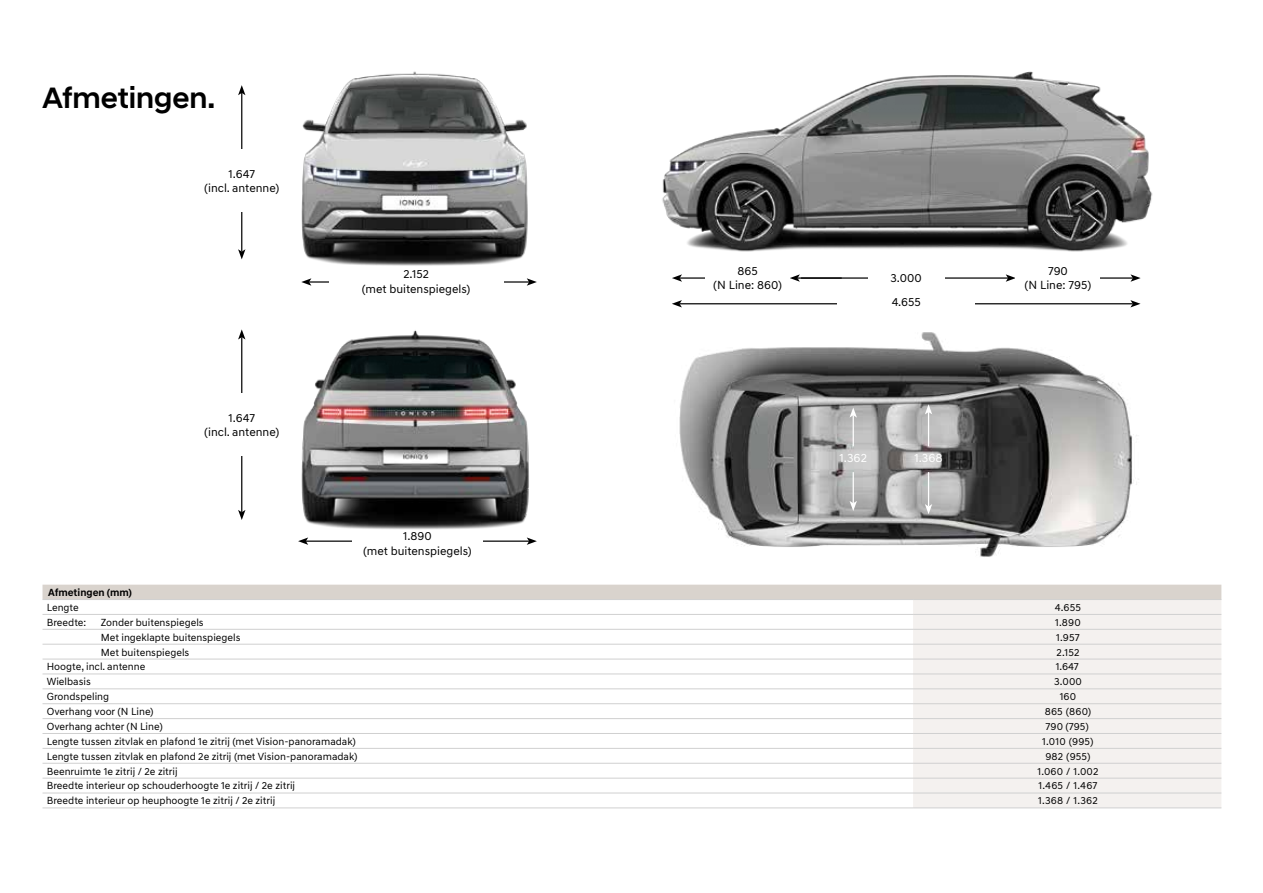
<style>
.page{position:relative;width:1263px;height:893px;background:#fff}
.page>*{position:absolute;margin:0;border:0;box-sizing:border-box;transform-origin:0 0}
.t1{font:500 30px "Hyundai Sans Head";color:#000}
.t2{font:12.3px "Hyundai Sans Text";color:#fff}
.t3{font:12px/14.4px "Hyundai Sans Text";color:#000;text-align:center}
.t4{font:10.5px "Hyundai Sans Text";color:#000}
.t5{font:700 10.5px "Hyundai Sans Text";color:#000}
</style>
<div class="page">
<img style="left:242px;top:330px;width:287px;height:200px">
<div style="left:43px;top:585px;width:1178px;height:14px;background:#d9d3cd"></div>
<svg style="left:43px;top:643px;width:870px;height:165px"></svg>
<div style="left:913px;top:600px;width:308px;height:208px;background:#f4f1ef"></div>
<hr style="left:913px;top:599px;width:308px;height:1px;background:#d0d0d0">
<hr style="left:913px;top:614px;width:308px;height:1px;background:#d0d0d0">
<hr style="left:913px;top:629px;width:308px;height:1px;background:#d0d0d0">
<hr style="left:913px;top:644px;width:308px;height:1px;background:#d0d0d0">
<hr style="left:913px;top:659px;width:308px;height:1px;background:#d0d0d0">
<hr style="left:913px;top:674px;width:308px;height:1px;background:#d0d0d0">
<hr style="left:913px;top:689px;width:308px;height:1px;background:#d0d0d0">
<hr style="left:913px;top:703px;width:308px;height:1px;background:#d0d0d0">
<hr style="left:913px;top:718px;width:308px;height:1px;background:#d0d0d0">
<hr style="left:913px;top:733px;width:308px;height:1px;background:#d0d0d0">
<hr style="left:913px;top:748px;width:308px;height:1px;background:#d0d0d0">
<hr style="left:913px;top:763px;width:308px;height:1px;background:#d0d0d0">
<hr style="left:913px;top:778px;width:308px;height:1px;background:#d0d0d0">
<hr style="left:913px;top:793px;width:308px;height:1px;background:#d0d0d0">
<hr style="left:913px;top:808px;width:308px;height:1px;background:#d0d0d0">
<hr style="left:43px;top:599px;width:870px;height:1px;background:#d0d0d0">
<hr style="left:43px;top:614px;width:870px;height:1px;background:#d0d0d0">
<hr style="left:43px;top:629px;width:870px;height:1px;background:#d0d0d0">
<hr style="left:43px;top:644px;width:870px;height:1px;background:#d0d0d0">
<hr style="left:43px;top:659px;width:870px;height:1px;background:#d0d0d0">
<hr style="left:43px;top:674px;width:870px;height:1px;background:#d0d0d0">
<hr style="left:43px;top:689px;width:870px;height:1px;background:#d0d0d0">
<hr style="left:43px;top:703px;width:870px;height:1px;background:#d0d0d0">
<hr style="left:43px;top:718px;width:870px;height:1px;background:#d0d0d0">
<hr style="left:43px;top:733px;width:870px;height:1px;background:#d0d0d0">
<hr style="left:43px;top:748px;width:870px;height:1px;background:#d0d0d0">
<hr style="left:43px;top:763px;width:870px;height:1px;background:#d0d0d0">
<hr style="left:43px;top:778px;width:870px;height:1px;background:#d0d0d0">
<hr style="left:43px;top:793px;width:870px;height:1px;background:#d0d0d0">
<hr style="left:43px;top:808px;width:870px;height:1px;background:#d0d0d0">
<hr style="left:306px;top:540px;width:223px;height:2px;background:#000">
<svg style="left:298px;top:537px;width:10px;height:8px"></svg>
<svg style="left:527px;top:537px;width:10px;height:8px"></svg>
<div style="left:352px;top:531px;width:131px;height:23px;background:#fff"></div>
<img style="left:679px;top:333px;width:460px;height:224px">
<hr style="left:853px;top:472px;width:1px;height:31px;background:#fff">
<svg style="left:849px;top:501px;width:8px;height:10px"></svg>
<hr style="left:928px;top:472px;width:1px;height:34px;background:#fff">
<svg style="left:925px;top:504px;width:7px;height:10px"></svg>
<hr style="left:853px;top:415px;width:1px;height:31px;background:#fff">
<svg style="left:849px;top:407px;width:8px;height:11px"></svg>
<hr style="left:928px;top:412px;width:1px;height:34px;background:#fff">
<svg style="left:925px;top:404px;width:7px;height:10px"></svg>
<img style="left:662px;top:71px;width:491px;height:181px">
<hr style="left:680px;top:303px;width:453px;height:1px;background:#000">
<svg style="left:672px;top:300px;width:10px;height:7px"></svg>
<svg style="left:1130px;top:300px;width:10px;height:7px"></svg>
<div style="left:837px;top:289px;width:138px;height:25px;background:#fff"></div>
<hr style="left:1089px;top:277px;width:44px;height:2px;background:#000">
<svg style="left:1130px;top:274px;width:11px;height:8px"></svg>
<hr style="left:680px;top:277px;width:44px;height:2px;background:#000">
<svg style="left:672px;top:274px;width:10px;height:8px"></svg>
<hr style="left:797px;top:277px;width:45px;height:2px;background:#000">
<svg style="left:790px;top:274px;width:10px;height:8px"></svg>
<hr style="left:801px;top:277px;width:207px;height:2px;background:#000">
<svg style="left:1006px;top:274px;width:9px;height:8px"></svg>
<div style="left:1016px;top:259px;width:84px;height:38px;background:#fff"></div>
<div style="left:868px;top:266px;width:76px;height:23px;background:#fff"></div>
<div style="left:705px;top:257px;width:85px;height:41px;background:#fff"></div>
<img style="left:241px;top:71px;width:287px;height:195px">
<hr style="left:309px;top:281px;width:220px;height:2px;background:#000">
<svg style="left:301px;top:278px;width:10px;height:8px"></svg>
<svg style="left:527px;top:278px;width:10px;height:8px"></svg>
<div style="left:329px;top:269px;width:174px;height:24px;background:#fff"></div>
<hr style="left:241px;top:93px;width:1px;height:159px;background:#000">
<svg style="left:238px;top:249px;width:7px;height:10px"></svg>
<svg style="left:238px;top:85px;width:7px;height:10px"></svg>
<div style="left:192px;top:149px;width:99px;height:63px;background:#fff"></div>
<hr style="left:241px;top:337px;width:1px;height:175px;background:#000">
<svg style="left:238px;top:510px;width:7px;height:10px"></svg>
<svg style="left:238px;top:329px;width:7px;height:11px"></svg>
<div style="left:192px;top:393px;width:99px;height:63px;background:#fff"></div>
<h1 class="t1" style="left:43px;top:80px;width:174px">Afmetingen.</h1>
<p class="t3" style="left:204px;top:166px;width:77px">1.647<br>(incl. antenne)</p>
<p class="t3" style="left:204px;top:411px;width:77px">1.647<br>(incl. antenne)</p>
<p class="t3" style="left:362px;top:267px;width:110px">2.152<br>(met buitenspiegels)</p>
<p class="t3" style="left:363px;top:529px;width:110px">1.890<br>(met buitenspiegels)</p>
<p class="t3" style="left:713px;top:264px;width:70px">865<br>(N Line: 860)</p>
<p class="t3" style="left:890px;top:271px;width:33px">3.000</p>
<p class="t3" style="left:892px;top:295px;width:31px">4.655</p>
<p class="t2" style="left:839px;top:450px;width:29px">1.362</p>
<p class="t2" style="left:914px;top:450px;width:30px">1.368</p>
<p class="t3" style="left:1025px;top:264px;width:68px">790<br>(N Line: 795)</p>
<p class="t5" style="left:48px;top:586px;width:85px">Afmetingen (mm)</p>
<p class="t4" style="left:47px;top:601px;width:34px">Lengte</p>
<p class="t4" style="left:1055px;top:601px;width:28px">4.655</p>
<p class="t4" style="left:47px;top:616px;width:41px">Breedte:</p>
<p class="t4" style="left:101px;top:616px;width:104px">Zonder buitenspiegels</p>
<p class="t4" style="left:1055px;top:616px;width:27px">1.890</p>
<p class="t4" style="left:101px;top:631px;width:141px">Met ingeklapte buitenspiegels</p>
<p class="t4" style="left:1056px;top:631px;width:25px">1.957</p>
<p class="t4" style="left:101px;top:646px;width:90px">Met buitenspiegels</p>
<p class="t4" style="left:1056px;top:646px;width:25px">2.152</p>
<p class="t4" style="left:47px;top:660px;width:100px">Hoogte, incl. antenne</p>
<p class="t4" style="left:1056px;top:660px;width:25px">1.647</p>
<p class="t4" style="left:47px;top:675px;width:46px">Wielbasis</p>
<p class="t4" style="left:1054px;top:675px;width:29px">3.000</p>
<p class="t4" style="left:47px;top:690px;width:64px">Grondspeling</p>
<p class="t4" style="left:1060px;top:690px;width:18px">160</p>
<p class="t4" style="left:47px;top:705px;width:108px">Overhang voor (N Line)</p>
<p class="t4" style="left:1045px;top:705px;width:48px">865 (860)</p>
<p class="t4" style="left:47px;top:720px;width:117px">Overhang achter (N Line)</p>
<p class="t4" style="left:1046px;top:720px;width:45px">790 (795)</p>
<p class="t4" style="left:47px;top:735px;width:311px">Lengte tussen zitvlak en plafond 1e zitrij (met Vision-panoramadak)</p>
<p class="t4" style="left:1042px;top:735px;width:53px">1.010 (995)</p>
<p class="t4" style="left:47px;top:750px;width:312px">Lengte tussen zitvlak en plafond 2e zitrij (met Vision-panoramadak)</p>
<p class="t4" style="left:1045px;top:750px;width:47px">982 (955)</p>
<p class="t4" style="left:47px;top:765px;width:132px">Beenruimte 1e zitrij / 2e zitrij</p>
<p class="t4" style="left:1037px;top:765px;width:63px">1.060 / 1.002</p>
<p class="t4" style="left:47px;top:779px;width:250px">Breedte interieur op schouderhoogte 1e zitrij / 2e zitrij</p>
<p class="t4" style="left:1038px;top:779px;width:61px">1.465 / 1.467</p>
<p class="t4" style="left:47px;top:794px;width:230px">Breedte interieur op heuphoogte 1e zitrij / 2e zitrij</p>
<p class="t4" style="left:1038px;top:794px;width:61px">1.368 / 1.362</p>
</div>
